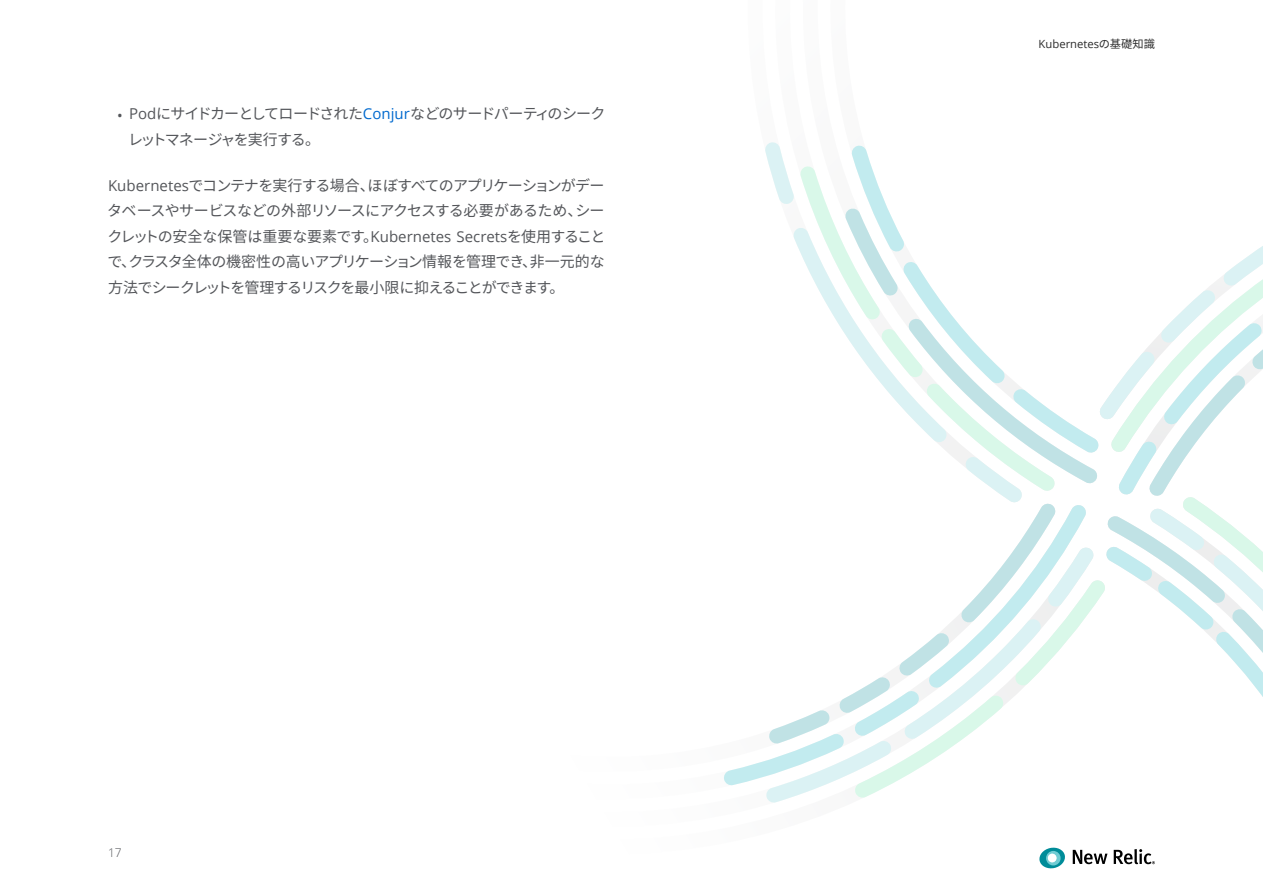
<style>
.page{position:relative;width:1263px;height:893px;background:#fff}
.page>*{position:absolute;margin:0;border:0;box-sizing:border-box;transform-origin:0 0}
.Body_Copy__last_par{font:15px/25.5px "Noto Sans CJ Kjp";letter-spacing:-.065em;color:#54565a}
.t1{font:300 12px "Open Sans";color:#54565a}
.t2{font:11.25px "Open Sans";color:#2c2c2c}
.s1{font-family:"Open Sans"}
.s2{font-family:"Open Sans";color:#0169ce}
.s3{font-family:"Noto Sans CJ Kjp"}
</style>
<div class="page">
<svg style="left:724px;top:142px;width:539px;height:727px"></svg>
<p class="Body_Copy__last_par" style="left:128px;top:101px;width:479px;text-indent:-11px"><span class="s1">• Pod</span>にサイドカーとしてロードされた<span class="s2">Conjur</span>などのサードパーティのシークレットマネージャを実行する。</p>
<p class="Body_Copy__last_par" style="left:107px;top:173px;width:500px;text-align:justify"><span class="s1">Kubernetes</span>でコンテナを実行する場合、ほぼすべてのアプリケーションがデータベースやサービスなどの外部リソースにアクセスする必要があるため、シークレットの安全な保管は重要な要素です。<span class="s1">Kubernetes Secrets</span>を使用することで、クラスタ全体の機密性の高いアプリケーション情報を管理でき、非一元的な方法でシークレットを管理するリスクを最小限に抑えることができます。</p>
<p class="t1" style="left:108px;top:844px;width:15px">17</p>
<p class="t2" style="left:1039px;top:36px;width:118px">Kubernetes<span class="s3">の基礎知識</span></p>
</div>
